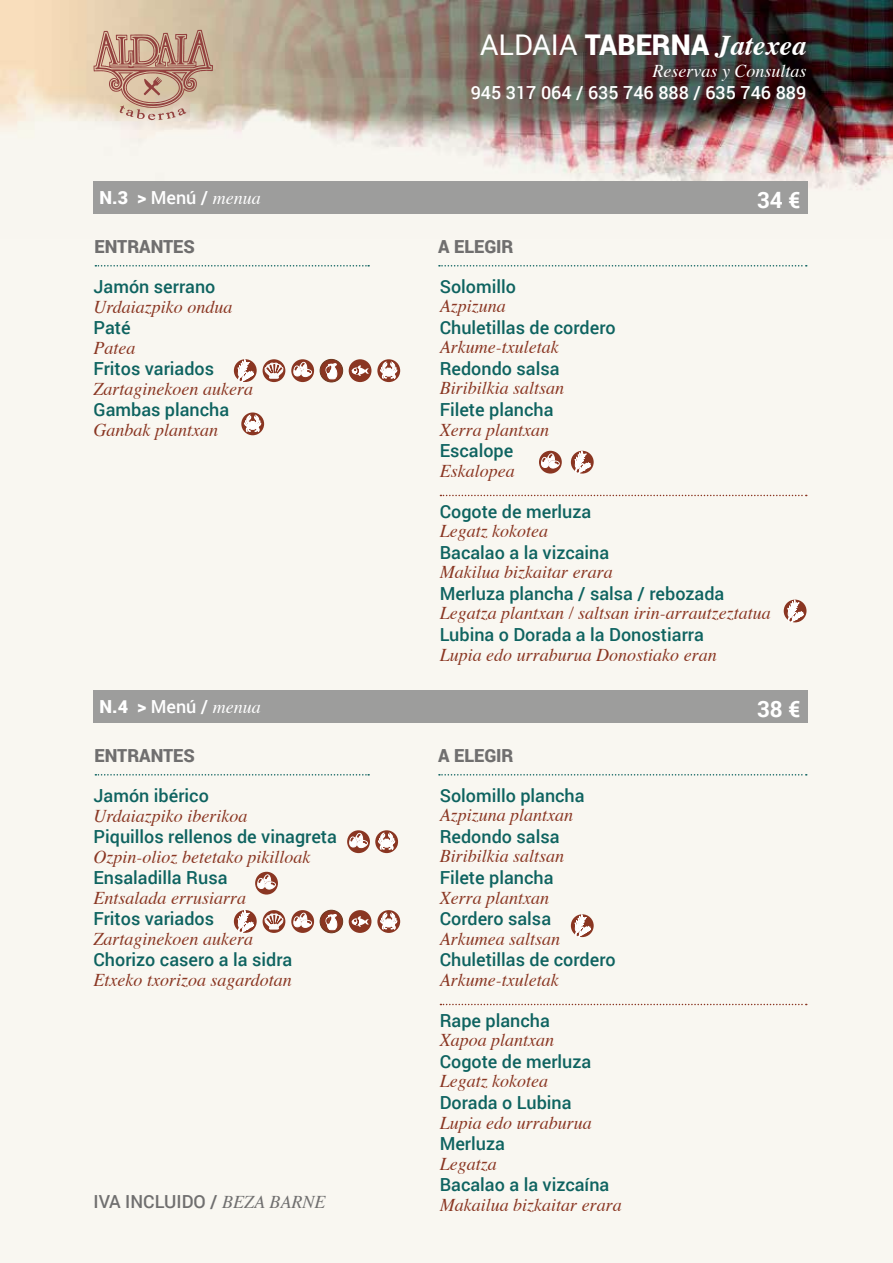
<style>
.page{position:relative;width:893px;height:1263px;background:#f9f7f1}
.page>*{position:absolute;margin:0;border:0;box-sizing:border-box;transform-origin:0 0}
.t1{font:900 28.5px "Roboto";color:#fff}
.t2{font:700 22.5px "Roboto";color:#fff}
.t3{font:italic 18px "Times";color:#8a3622}
.t4{font:500 18px "Roboto";color:#0e6360}
.t5{font:500 18px "Roboto";color:#fff}
.t6{font:900 18px "Roboto";color:#706f6f}
.t7{font:500 18px "Roboto";color:#706f6f}
.t8{font:italic 18px "Times";color:#fff}
.s1{font-weight:400}
.s2{font-family:"Times";font-weight:700;font-style:italic}
.s3{font-weight:900}
.s4{font-family:"Times";font-weight:400;font-style:italic}
</style>
<div class="page">
<img style="left:0;top:0;width:893px;height:214px">
<svg style="left:93px;top:30px;width:120px;height:90px;background:#c7a38f"></svg>
<svg style="left:440px;top:495px;width:367px;height:1px"></svg>
<svg style="left:440px;top:1004px;width:367px;height:1px"></svg>
<div style="left:94px;top:181px;width:714px;height:33px;background:#9d9d9c"></div>
<div style="left:94px;top:690px;width:714px;height:33px;background:#9d9d9c"></div>
<svg style="left:95px;top:265px;width:274px;height:2px"></svg>
<svg style="left:95px;top:774px;width:274px;height:1px"></svg>
<svg style="left:439px;top:265px;width:368px;height:2px"></svg>
<svg style="left:439px;top:774px;width:368px;height:1px"></svg>
<div style="left:540px;top:452px;width:21px;height:21px;background:#8a3622;border-radius:50%"></div>
<div style="left:539px;top:451px;width:23px;height:23px;border:2px solid #8a3622;border-radius:50%"></div>
<svg style="left:541px;top:454px;width:18px;height:14px"></svg>
<svg style="left:572px;top:452px;width:21px;height:21px"></svg>
<div style="left:571px;top:451px;width:23px;height:23px;border:2px solid #8a3622;border-radius:50%"></div>
<svg style="left:575px;top:451px;width:16px;height:23px"></svg>
<svg style="left:785px;top:600px;width:21px;height:21px"></svg>
<div style="left:784px;top:600px;width:22px;height:22px;border:2px solid #8a3622;border-radius:50%"></div>
<svg style="left:788px;top:600px;width:16px;height:23px"></svg>
<svg style="left:572px;top:915px;width:21px;height:21px"></svg>
<div style="left:571px;top:914px;width:23px;height:23px;border:2px solid #8a3622;border-radius:50%"></div>
<svg style="left:575px;top:914px;width:16px;height:23px"></svg>
<svg style="left:264px;top:360px;width:20px;height:21px"></svg>
<div style="left:263px;top:359px;width:22px;height:23px;border:2px solid #8a3622;border-radius:50%"></div>
<svg style="left:265px;top:363px;width:18px;height:15px"></svg>
<svg style="left:264px;top:911px;width:20px;height:21px"></svg>
<div style="left:263px;top:910px;width:22px;height:23px;border:2px solid #8a3622;border-radius:50%"></div>
<svg style="left:265px;top:914px;width:18px;height:15px"></svg>
<div style="left:292px;top:360px;width:21px;height:21px;background:#8a3622;border-radius:50%"></div>
<div style="left:291px;top:359px;width:23px;height:23px;border:2px solid #8a3622;border-radius:50%"></div>
<svg style="left:294px;top:362px;width:18px;height:15px"></svg>
<svg style="left:292px;top:911px;width:21px;height:21px"></svg>
<div style="left:291px;top:910px;width:23px;height:23px;border:2px solid #8a3622;border-radius:50%"></div>
<svg style="left:294px;top:913px;width:18px;height:14px"></svg>
<div style="left:348px;top:831px;width:21px;height:21px;background:#8a3622;border-radius:50%"></div>
<div style="left:347px;top:830px;width:23px;height:23px;border:2px solid #8a3622;border-radius:50%"></div>
<svg style="left:350px;top:833px;width:17px;height:15px"></svg>
<svg style="left:235px;top:360px;width:21px;height:21px"></svg>
<div style="left:234px;top:359px;width:23px;height:23px;border:2px solid #8a3622;border-radius:50%"></div>
<svg style="left:238px;top:359px;width:16px;height:23px"></svg>
<svg style="left:235px;top:911px;width:21px;height:21px"></svg>
<div style="left:234px;top:910px;width:23px;height:23px;border:2px solid #8a3622;border-radius:50%"></div>
<svg style="left:238px;top:910px;width:16px;height:23px"></svg>
<svg style="left:320px;top:359px;width:23px;height:23px"></svg>
<div style="left:320px;top:359px;width:23px;height:23px;border:1px solid #6d361e;border-radius:50%"></div>
<svg style="left:326px;top:364px;width:11px;height:15px"></svg>
<svg style="left:320px;top:910px;width:23px;height:23px"></svg>
<div style="left:320px;top:910px;width:23px;height:23px;border:1px solid #6d361e;border-radius:50%"></div>
<svg style="left:326px;top:914px;width:11px;height:16px"></svg>
<svg style="left:378px;top:360px;width:21px;height:21px"></svg>
<div style="left:377px;top:359px;width:23px;height:23px;border:2px solid #8a3622;border-radius:50%"></div>
<svg style="left:381px;top:362px;width:16px;height:17px"></svg>
<svg style="left:378px;top:911px;width:21px;height:21px"></svg>
<div style="left:377px;top:910px;width:23px;height:23px;border:2px solid #8a3622;border-radius:50%"></div>
<svg style="left:381px;top:913px;width:16px;height:16px"></svg>
<svg style="left:376px;top:831px;width:21px;height:21px"></svg>
<div style="left:375px;top:830px;width:23px;height:23px;border:2px solid #8a3622;border-radius:50%"></div>
<svg style="left:379px;top:833px;width:16px;height:17px"></svg>
<svg style="left:242px;top:413px;width:21px;height:21px"></svg>
<div style="left:241px;top:412px;width:23px;height:23px;border:2px solid #8a3622;border-radius:50%"></div>
<svg style="left:245px;top:416px;width:16px;height:16px"></svg>
<div style="left:350px;top:360px;width:21px;height:21px;background:#8a3622;border-radius:50%"></div>
<div style="left:349px;top:359px;width:22px;height:23px;border:2px solid #8a3622;border-radius:50%"></div>
<svg style="left:351px;top:365px;width:18px;height:11px"></svg>
<div style="left:350px;top:911px;width:21px;height:21px;background:#8a3622;border-radius:50%"></div>
<div style="left:349px;top:910px;width:22px;height:23px;border:2px solid #8a3622;border-radius:50%"></div>
<svg style="left:351px;top:916px;width:18px;height:11px"></svg>
<svg style="left:256px;top:873px;width:21px;height:21px"></svg>
<div style="left:255px;top:872px;width:23px;height:22px;border:2px solid #8a3622;border-radius:50%"></div>
<svg style="left:258px;top:875px;width:17px;height:14px"></svg>
<h1 class="t1" style="left:480px;top:25px;width:328px"><span class="s1">ALDAIA</span> TABERNA <span class="s2">Jatexea</span></h1>
<p class="t8" style="left:652px;top:55px;width:155px">Reservas y Consultas</p>
<p class="t5" style="left:471px;top:80px;width:337px">945 317 064 / 635 746 888 / 635 746 889</p>
<p class="t5" style="left:100px;top:185px;width:163px"><span class="s3">N.3 &gt;</span> Menú / <span class="s4">menua</span></p>
<p class="t2" style="left:757px;top:184px;width:45px">34 €</p>
<p class="t6" style="left:95px;top:234px;width:102px">ENTRANTES</p>
<p class="t6" style="left:438px;top:234px;width:77px">A ELEGIR</p>
<p class="t4" style="left:94px;top:274px;width:123px">Jamón serrano</p>
<p class="t3" style="left:94px;top:291px;width:140px">Urdaiazpiko ondua</p>
<p class="t4" style="left:94px;top:315px;width:39px">Paté</p>
<p class="t3" style="left:94px;top:332px;width:43px">Patea</p>
<p class="t4" style="left:94px;top:356px;width:122px">Fritos variados</p>
<p class="t3" style="left:94px;top:373px;width:161px">Zartaginekoen aukera</p>
<p class="t4" style="left:94px;top:397px;width:137px">Gambas plancha</p>
<p class="t3" style="left:94px;top:414px;width:126px">Ganbak plantxan</p>
<p class="t4" style="left:440px;top:274px;width:78px">Solomillo</p>
<p class="t3" style="left:440px;top:291px;width:68px">Azpizuna</p>
<p class="t4" style="left:440px;top:315px;width:178px">Chuletillas de cordero</p>
<p class="t3" style="left:440px;top:332px;width:120px">Arkume-txuletak</p>
<p class="t4" style="left:440px;top:356px;width:121px">Redondo salsa</p>
<p class="t3" style="left:440px;top:373px;width:126px">Biribilkia saltsan</p>
<p class="t4" style="left:440px;top:397px;width:115px">Filete plancha</p>
<p class="t3" style="left:440px;top:414px;width:111px">Xerra plantxan</p>
<p class="t4" style="left:440px;top:438px;width:75px">Escalope</p>
<p class="t3" style="left:440px;top:455px;width:76px">Eskalopea</p>
<p class="t4" style="left:440px;top:499px;width:153px">Cogote de merluza</p>
<p class="t3" style="left:440px;top:516px;width:110px">Legatz kokotea</p>
<p class="t4" style="left:440px;top:540px;width:171px">Bacalao a la vizcaina</p>
<p class="t3" style="left:440px;top:557px;width:174px">Makilua bizkaitar erara</p>
<p class="t4" style="left:440px;top:581px;width:286px">Merluza plancha / salsa / rebozada</p>
<p class="t3" style="left:440px;top:598px;width:333px">Legatza plantxan / saltsan irin-arrautzeztatua</p>
<p class="t4" style="left:440px;top:622px;width:266px">Lubina o Dorada a la Donostiarra</p>
<p class="t3" style="left:440px;top:639px;width:279px">Lupia edo urraburua Donostiako eran</p>
<p class="t5" style="left:100px;top:694px;width:163px"><span class="s3">N.4 &gt;</span> Menú / <span class="s4">menua</span></p>
<p class="t2" style="left:757px;top:693px;width:45px">38 €</p>
<p class="t6" style="left:95px;top:743px;width:102px">ENTRANTES</p>
<p class="t6" style="left:438px;top:743px;width:77px">A ELEGIR</p>
<p class="t4" style="left:94px;top:783px;width:117px">Jamón ibérico</p>
<p class="t3" style="left:94px;top:800px;width:155px">Urdaiazpiko iberikoa</p>
<p class="t4" style="left:94px;top:824px;width:245px">Piquillos rellenos de vinagreta</p>
<p class="t3" style="left:94px;top:841px;width:218px">Ozpin-olioz betetako pikilloak</p>
<p class="t4" style="left:94px;top:865px;width:135px">Ensaladilla Rusa</p>
<p class="t3" style="left:94px;top:882px;width:154px">Entsalada errusiarra</p>
<p class="t4" style="left:94px;top:906px;width:122px">Fritos variados</p>
<p class="t3" style="left:94px;top:923px;width:161px">Zartaginekoen aukera</p>
<p class="t4" style="left:94px;top:947px;width:200px">Chorizo casero a la sidra</p>
<p class="t3" style="left:94px;top:964px;width:200px">Etxeko txorizoa sagardotan</p>
<p class="t7" style="left:94px;top:1188px;width:233px">IVA INCLUIDO / <span class="s4">BEZA BARNE</span></p>
<p class="t4" style="left:440px;top:783px;width:146px">Solomillo plancha</p>
<p class="t3" style="left:440px;top:800px;width:135px">Azpizuna plantxan</p>
<p class="t4" style="left:440px;top:824px;width:121px">Redondo salsa</p>
<p class="t3" style="left:440px;top:841px;width:126px">Biribilkia saltsan</p>
<p class="t4" style="left:440px;top:865px;width:115px">Filete plancha</p>
<p class="t3" style="left:440px;top:882px;width:111px">Xerra plantxan</p>
<p class="t4" style="left:440px;top:906px;width:113px">Cordero salsa</p>
<p class="t3" style="left:440px;top:923px;width:122px">Arkumea saltsan</p>
<p class="t4" style="left:440px;top:947px;width:178px">Chuletillas de cordero</p>
<p class="t3" style="left:440px;top:964px;width:120px">Arkume-txuletak</p>
<p class="t4" style="left:440px;top:1008px;width:112px">Rape plancha</p>
<p class="t3" style="left:440px;top:1024px;width:116px">Xapoa plantxan</p>
<p class="t4" style="left:440px;top:1049px;width:153px">Cogote de merluza</p>
<p class="t3" style="left:440px;top:1066px;width:110px">Legatz kokotea</p>
<p class="t4" style="left:440px;top:1090px;width:133px">Dorada o Lubina</p>
<p class="t3" style="left:440px;top:1107px;width:154px">Lupia edo urraburua</p>
<p class="t4" style="left:440px;top:1131px;width:67px">Merluza</p>
<p class="t3" style="left:440px;top:1148px;width:59px">Legatza</p>
<p class="t4" style="left:440px;top:1172px;width:171px">Bacalao a la vizcaína</p>
<p class="t3" style="left:440px;top:1189px;width:183px">Makailua bizkaitar erara</p>
</div>
